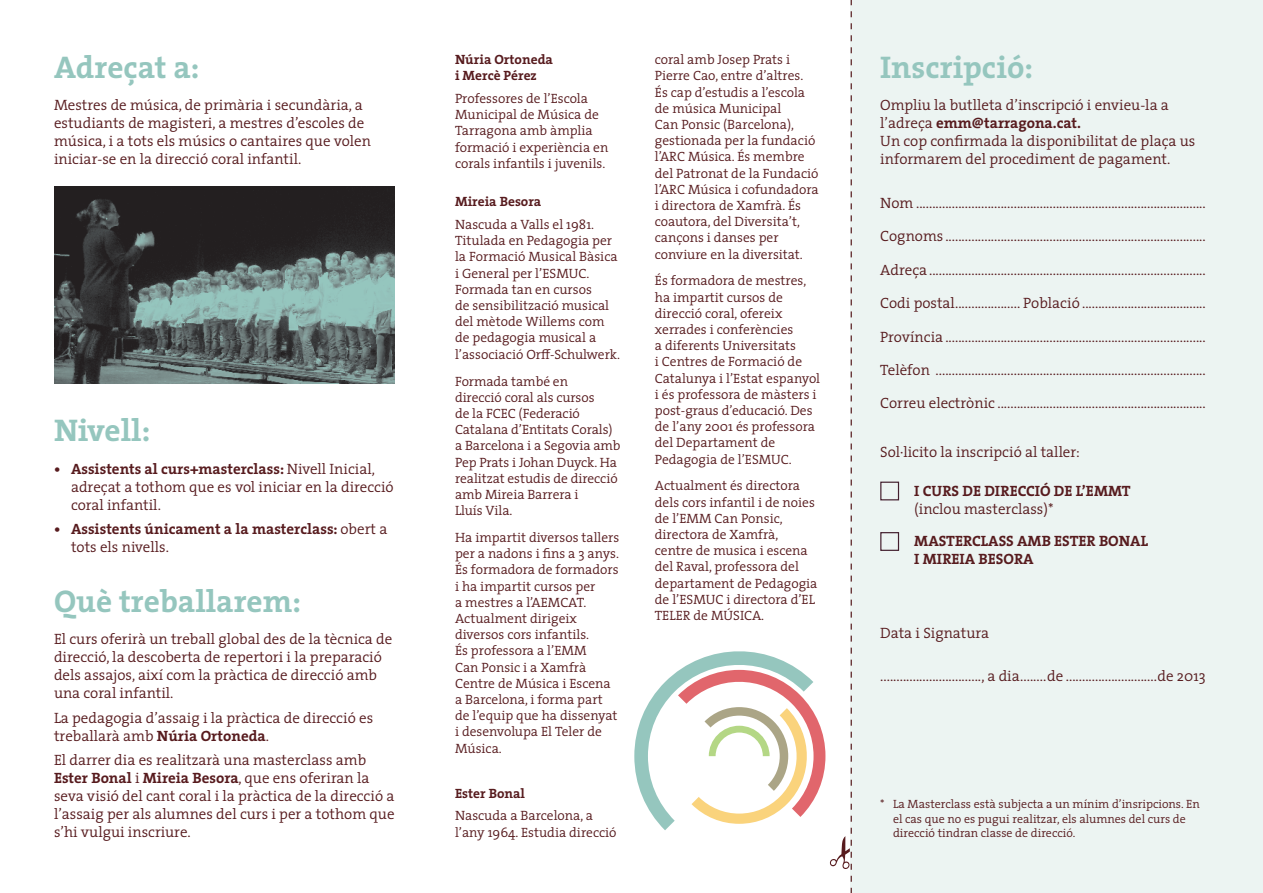
<style>
.page{position:relative;width:1263px;height:893px;background:#fff}
.page>*{position:absolute;margin:0;border:0;box-sizing:border-box;transform-origin:0 0}
.t1{font:700 31.5px "The Serif";color:#95c6be}
.t2{font:300 15px/18px "The Serif";color:#571b1e}
.t3{font:700 15px/18px "The Serif";color:#571b1e}
.t4{font:300 13.5px/16.2px "The Serif";color:#571b1e}
.t5{font:700 13.5px/16.2px "The Serif";color:#571b1e}
.t6{font:300 12px/14.4px "The Serif";color:#571b1e}
.s1{font-weight:700}
.s2{font-weight:300}
</style>
<div class="page">
<div style="left:850px;top:0;width:413px;height:893px;background:#ecf4f2"></div>
<div style="left:880px;top:482px;width:19px;height:18px;border:1px solid #431f2e"></div>
<div style="left:880px;top:532px;width:19px;height:19px;border:1px solid #431f2e"></div>
<img style="left:55px;top:187px;width:340px;height:196px">
<svg style="left:634px;top:0;width:218px;height:893px"></svg>
<h1 class="t1" style="left:54px;top:41px;width:147px">Adreçat a:</h1>
<p class="t2" style="left:54px;top:95px;width:318px">Mestres de música, de primària i secundària, a estudiants de magisteri, a mestres d’escoles de música, i a tots els músics o cantaires que volen iniciar-se en la direcció coral infantil.</p>
<h1 class="t1" style="left:54px;top:404px;width:98px">Nivell:</h1>
<p class="t2" style="left:71px;top:459px;width:324px;text-indent:-17px"><span class="s1">• Assistents al curs+masterclass:</span> Nivell Inicial, adreçat a tothom que es vol iniciar en la direcció coral infantil.</p>
<p class="t3" style="left:71px;top:520px;width:318px;text-indent:-17px">• Assistents únicament a la masterclass: <span class="s2">obert a tots els nivells.</span></p>
<h1 class="t1" style="left:54px;top:575px;width:249px">Què treballarem:</h1>
<p class="t2" style="left:54px;top:630px;width:340px">El curs oferirà un treball global des de la tècnica de direcció, la descoberta de repertori i la preparació dels assajos, així com la pràctica de direcció amb una coral infantil.</p>
<p class="t2" style="left:54px;top:708px;width:321px">La pedagogia d’assaig i la pràctica de direcció es treballarà amb <span class="s1">Núria Ortoneda</span>.</p>
<p class="t2" style="left:54px;top:750px;width:342px">El darrer dia es realitzarà una masterclass amb <span class="s1">Ester Bonal</span> i <span class="s1">Mireia Besora</span>, que ens oferiran la seva visió del cant coral i la pràctica de la direcció a l’assaig per als alumnes del curs i per a tothom que s’hi vulgui inscriure.</p>
<p class="t5" style="left:455px;top:51px;width:100px">Núria Ortoneda i Mercè Pérez</p>
<p class="t4" style="left:455px;top:90px;width:155px">Professores de l’Escola<br>Municipal de Música de<br>Tarragona amb àmplia formació i experiència en corals infantils i juvenils.</p>
<p class="t5" style="left:455px;top:193px;width:88px">Mireia Besora</p>
<p class="t4" style="left:455px;top:216px;width:167px">Nascuda a Valls el 1981.<br>Titulada en Pedagogia per la Formació Musical Bàsica i General per l’ESMUC.<br>Formada tan en cursos<br>de sensibilització musical del mètode Willems com de pedagogia musical a l’associació Orff-Schulwerk.</p>
<p class="t4" style="left:455px;top:372px;width:167px">Formada també en<br>direcció coral als cursos<br>de la FCEC (Federació<br>Catalana d’Entitats Corals) a Barcelona i a Segovia amb<br>Pep Prats i Johan Duyck. Ha realitzat estudis de direcció amb Mireia Barrera i<br>Lluís Vila.</p>
<p class="t4" style="left:455px;top:529px;width:166px">Ha impartit diversos tallers per a nadons i fins a 3 anys.<br>És formadora de formadors i ha impartit cursos per<br>a mestres a l’AEMCAT.<br>Actualment dirigeix diversos cors infantils.<br>És professora a l’EMM<br>Can Ponsic i a Xamfrà<br>Centre de Música i Escena a Barcelona, i forma part de l’equip que ha dissenyat i desenvolupa El Teler de<br>Música.</p>
<p class="t5" style="left:455px;top:785px;width:72px">Ester Bonal</p>
<p class="t4" style="left:455px;top:807px;width:163px">Nascuda a Barcelona, a l’any 1964. Estudia direcció</p>
<p class="t4" style="left:655px;top:51px;width:165px">coral amb Josep Prats i<br>Pierre Cao, entre d’altres.<br>És cap d’estudis a l’escola de música Municipal<br>Can Ponsic (Barcelona), gestionada per la fundació l’ARC Música. És membre del Patronat de la Fundació l’ARC Música i cofundadora i directora de Xamfrà. És coautora, del Diversita’t, cançons i danses per conviure en la diversitat.</p>
<p class="t4" style="left:655px;top:272px;width:167px">És formadora de mestres, ha impartit cursos de direcció coral, ofereix xerrades i conferències<br>a diferents Universitats<br>i Centres de Formació de<br>Catalunya i l’Estat espanyol i és professora de màsters i post-graus d’educació. Des de l’any 2001 és professora del Departament de<br>Pedagogia de l’ESMUC.</p>
<p class="t4" style="left:655px;top:477px;width:164px">Actualment és directora dels cors infantil i de noies de l’EMM Can Ponsic, directora de Xamfrà, centre de musica i escena del Raval, professora del departament de Pedagogia de l’ESMUC i directora d’EL<br>TELER de MÚSICA.</p>
<h1 class="t1" style="left:880px;top:41px;width:154px">Inscripció:</h1>
<p class="t2" style="left:880px;top:95px;width:317px">Ompliu la butlleta d’inscripció i envieu-la a l’adreça <span class="s1">emm@tarragona.cat.<br></span>Un cop confirmada la disponibilitat de plaça us informarem del procediment de pagament.</p>
<p class="t2" style="left:880px;top:193px;width:327px">Nom .........................................................................................</p>
<p class="t2" style="left:880px;top:227px;width:327px">Cognoms ................................................................................</p>
<p class="t2" style="left:880px;top:260px;width:327px">Adreça.....................................................................................</p>
<p class="t2" style="left:880px;top:294px;width:327px">Codi postal.................... Població ......................................</p>
<p class="t2" style="left:880px;top:327px;width:327px">Província ................................................................................</p>
<p class="t2" style="left:880px;top:360px;width:327px">Telèfon ...................................................................................</p>
<p class="t2" style="left:880px;top:394px;width:327px">Correu electrònic ................................................................</p>
<p class="t2" style="left:880px;top:442px;width:201px">Sol·licito la inscripció al taller:</p>
<p class="t3" style="left:914px;top:481px;width:218px">I CURS DE DIRECCIÓ DE L’EMMT</p>
<p class="t2" style="left:914px;top:499px;width:141px">(inclou masterclass)*</p>
<p class="t3" style="left:914px;top:532px;width:235px">MASTERCLASS AMB ESTER BONAL<br>I MIREIA BESORA</p>
<p class="t2" style="left:880px;top:623px;width:110px">Data i Signatura</p>
<p class="t2" style="left:880px;top:666px;width:327px">..............................., a dia........de ............................de 2013</p>
<p class="t6" style="left:893px;top:797px;width:308px;text-indent:-13px">* La Masterclass està subjecta a un mínim d’insripcions. En el cas que no es pugui realitzar, els alumnes del curs de direcció tindran classe de direcció.</p>
</div>
